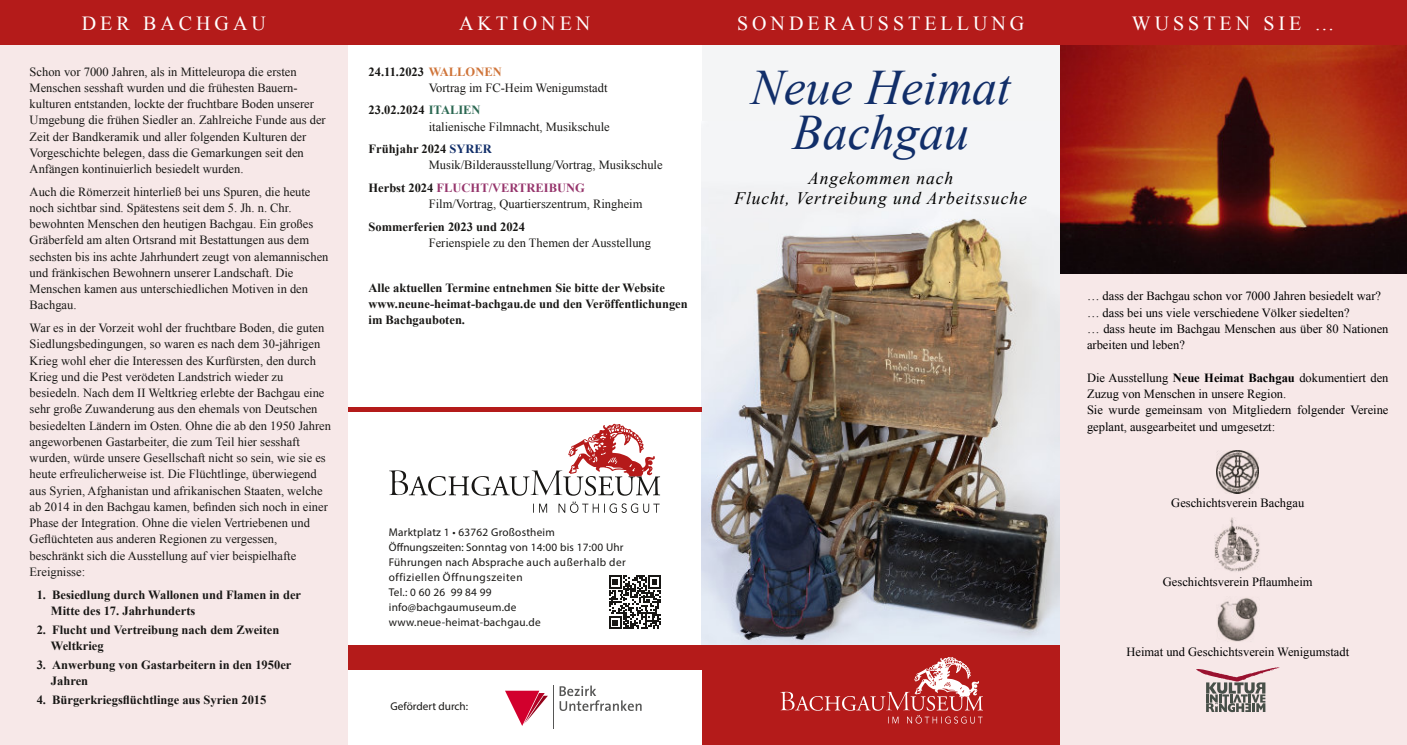
<style>
.page{position:relative;width:1407px;height:745px;background:#fff}
.page>*{position:absolute;margin:0;border:0;box-sizing:border-box;transform-origin:0 0}
.t1{font:italic 49.5px/45.4px "Times New Roman";color:#112e69;text-align:center}
.t2{font:20px "Times New Roman";letter-spacing:.2em;color:#fff}
.t3{font:italic 17.5px/20px "Times New Roman";letter-spacing:.05em;color:#000;text-align:center}
.t4{font:12.5px/16.2px "Times New Roman";color:#181715}
.t5{font:12.5px/16.2px "Times New Roman";color:#000}
.t6{font:700 12.5px/16.2px "Times New Roman";color:#181715}
.t7{font:11.25px/15px "Myriad Pro";letter-spacing:.02em;color:#181715}
.t8{font:11.25px "Myriad Pro";color:#181715}
.s1{font-weight:700}
.s2{font-weight:700;color:#cf7439}
.s3{font-weight:700;color:#2b6852}
.s4{font-weight:700;color:#112e69}
.s5{font-weight:700;color:#96356c}
</style>
<div class="page">
<div style="left:0;top:44px;width:348px;height:700px;background:#f7e8e8"></div>
<div style="left:1059px;top:44px;width:348px;height:700px;background:#f7e8e8"></div>
<img style="left:1059px;top:45px;width:348px;height:228px">
<div style="left:702px;top:0;width:357px;height:744px;background:#f4f5f6"></div>
<img style="left:702px;top:218px;width:357px;height:426px">
<div style="left:701px;top:644px;width:358px;height:100px;background:#b41b1a"></div>
<div style="left:702px;top:0;width:357px;height:45px;background:#b41b1a"></div>
<div style="left:1059px;top:0;width:348px;height:45px;background:#b41b1a"></div>
<div style="left:0;top:0;width:704px;height:45px;background:#b41b1a"></div>
<div style="left:348px;top:644px;width:353px;height:25px;background:#b41b1a"></div>
<div style="left:348px;top:406px;width:353px;height:5px;background:#b41b1a"></div>
<svg style="left:780px;top:657px;width:203px;height:66px"></svg>
<img style="left:1216px;top:450px;width:43px;height:43px">
<img style="left:1214px;top:517px;width:46px;height:55px">
<img style="left:1217px;top:598px;width:41px;height:44px">
<svg style="left:1196px;top:667px;width:83px;height:44px"></svg>
<svg style="left:389px;top:423px;width:271px;height:89px"></svg>
<svg style="left:609px;top:575px;width:52px;height:53px"></svg>
<svg style="left:559px;top:685px;width:82px;height:25px"></svg>
<svg style="left:505px;top:690px;width:43px;height:35px"></svg>
<hr style="left:553px;top:685px;width:1px;height:44px;background:#565655">
<h2 class="t2" style="left:82px;top:17px;width:186px">DER BACHGAU</h2>
<h2 class="t2" style="left:459px;top:17px;width:133px">AKTIONEN</h2>
<h2 class="t2" style="left:737px;top:17px;width:289px">SONDERAUSSTELLUNG</h2>
<h2 class="t2" style="left:1132px;top:17px;width:204px">WUSSTEN SIE …</h2>
<p class="t4" style="left:30px;top:64px;width:298px">Schon vor 7000 Jahren, als in Mitteleuropa die ersten Menschen sesshaft wurden und die frühesten Bauern&shy;kulturen entstanden, lockte der fruchtbare Boden unserer Umgebung die frühen Siedler an. Zahlreiche Funde aus der Zeit der Bandkeramik und aller folgenden Kulturen der Vorgeschichte belegen, dass die Gemarkungen seit den Anfängen kontinuierlich besiedelt wurden.</p>
<p class="t4" style="left:30px;top:184px;width:300px">Auch die Römerzeit hinterließ bei uns Spuren, die heute noch sichtbar sind. Spätestens seit dem 5. Jh. n. Chr. bewohnten Menschen den heutigen Bachgau. Ein großes Gräberfeld am alten Ortsrand mit Bestattungen aus dem sechsten bis ins achte Jahrhundert zeugt von alemannischen und fränkischen Bewohnern unserer Landschaft. Die Menschen kamen aus unterschiedlichen Motiven in den Bachgau.</p>
<p class="t4" style="left:30px;top:321px;width:303px">War es in der Vorzeit wohl der fruchtbare Boden, die guten Siedlungsbedingungen, so waren es nach dem 30-jährigen Krieg wohl eher die Interessen des Kurfürsten, den durch Krieg und die Pest verödeten Landstrich wieder zu besiedeln. Nach dem II Weltkrieg erlebte der Bachgau eine sehr große Zuwanderung aus den ehemals von Deutschen besiedelten Ländern im Osten. Ohne die ab den 1950 Jahren angeworbenen Gastarbeiter, die zum Teil hier sesshaft wurden, würde unsere Gesellschaft nicht so sein, wie sie es heute erfreulicherweise ist. Die Flüchtlinge, überwiegend aus Syrien, Afghanistan und afrikanischen Staaten, welche ab 2014 in den Bachgau kamen, befinden sich noch in einer Phase der Integration. Ohne die vielen Vertriebenen und Geflüchteten aus anderen Regionen zu vergessen, beschränkt sich die Ausstellung auf vier beispielhafte Ereignisse:</p>
<p class="t6" style="left:51px;top:587px;width:252px;text-indent:-14px">1. Besiedlung durch Wallonen und Flamen in der<br>Mitte des 17. Jahrhunderts</p>
<p class="t6" style="left:51px;top:622px;width:230px;text-indent:-14px">2. Flucht und Vertreibung nach dem Zweiten<br>Weltkrieg</p>
<p class="t6" style="left:51px;top:657px;width:242px;text-indent:-14px">3. Anwerbung von Gastarbeitern in den 1950er<br>Jahren</p>
<p class="t6" style="left:37px;top:692px;width:231px">4. Bürgerkriegsflüchtlinge aus Syrien 2015</p>
<p class="t4" style="left:429px;top:64px;width:180px;text-indent:-60px"><span class="s1">24.11.2023</span> <span class="s2">WALLONEN<br></span>Vortrag im FC-Heim Wenigumstadt</p>
<p class="t4" style="left:429px;top:103px;width:182px;text-indent:-60px"><span class="s1">23.02.2024</span> <span class="s3">ITALIEN<br></span>italienische Filmnacht, Musikschule</p>
<p class="t4" style="left:429px;top:142px;width:235px;text-indent:-60px"><span class="s1">Frühjahr 2024</span> <span class="s4">SYRER<br></span>Musik/Bilderausstellung/Vortrag, Musikschule</p>
<p class="t4" style="left:429px;top:181px;width:215px;text-indent:-60px"><span class="s1">Herbst 2024</span> <span class="s5">FLUCHT/VERTREIBUNG<br></span>Film/Vortrag, Quartierszentrum, Ringheim</p>
<p class="t6" style="left:368px;top:219px;width:158px">Sommerferien 2023 und 2024</p>
<p class="t4" style="left:429px;top:236px;width:224px">Ferienspiele zu den Themen der Ausstellung</p>
<p class="t6" style="left:368px;top:281px;width:321px">Alle aktuellen Termine entnehmen Sie bitte der Website www.neune-heimat-bachgau.de und den Veröffentlichungen im Bachgauboten.</p>
<p class="t5" style="left:1087px;top:289px;width:303px">… dass der Bachgau schon vor 7000 Jahren besiedelt war? … dass bei uns viele verschiedene Völker siedelten?<br>… dass heute im Bachgau Menschen aus über 80 Nationen arbeiten und leben?</p>
<p class="t5" style="left:1087px;top:370px;width:303px">Die Ausstellung <span class="s1">Neue Heimat Bachgau</span> dokumentiert den Zuzug von Menschen in unsere Region.<br>Sie wurde gemeinsam von Mitgliedern folgender Vereine geplant, ausgearbeitet und umgesetzt:</p>
<h1 class="t1" style="left:751px;top:69px;width:261px">Neue Heimat<br>Bachgau</h1>
<h3 class="t3" style="left:734px;top:170px;width:294px">Angekommen nach<br>Flucht, Vertreibung und Arbeitssuche</h3>
<p class="t7" style="left:389px;top:525px;width:238px">Marktplatz 1 • 63762 Großostheim<br>Öffnungszeiten: Sonntag von 14:00 bis 17:00 Uhr<br>Führungen nach Absprache auch außerhalb der offiziellen Öffnungszeiten<br>Tel.: 0 60 26 99 84 99<br>info@bachgaumuseum.de www.neue-heimat-bachgau.de</p>
<p class="t8" style="left:390px;top:700px;width:79px">Gefördert durch:</p>
<p class="t5" style="left:1171px;top:495px;width:134px">Geschichtsverein Bachgau</p>
<p class="t5" style="left:1163px;top:574px;width:151px">Geschichtsverein Pflaumheim</p>
<p class="t5" style="left:1126px;top:645px;width:224px">Heimat und Geschichtsverein Wenigumstadt</p>
</div>
